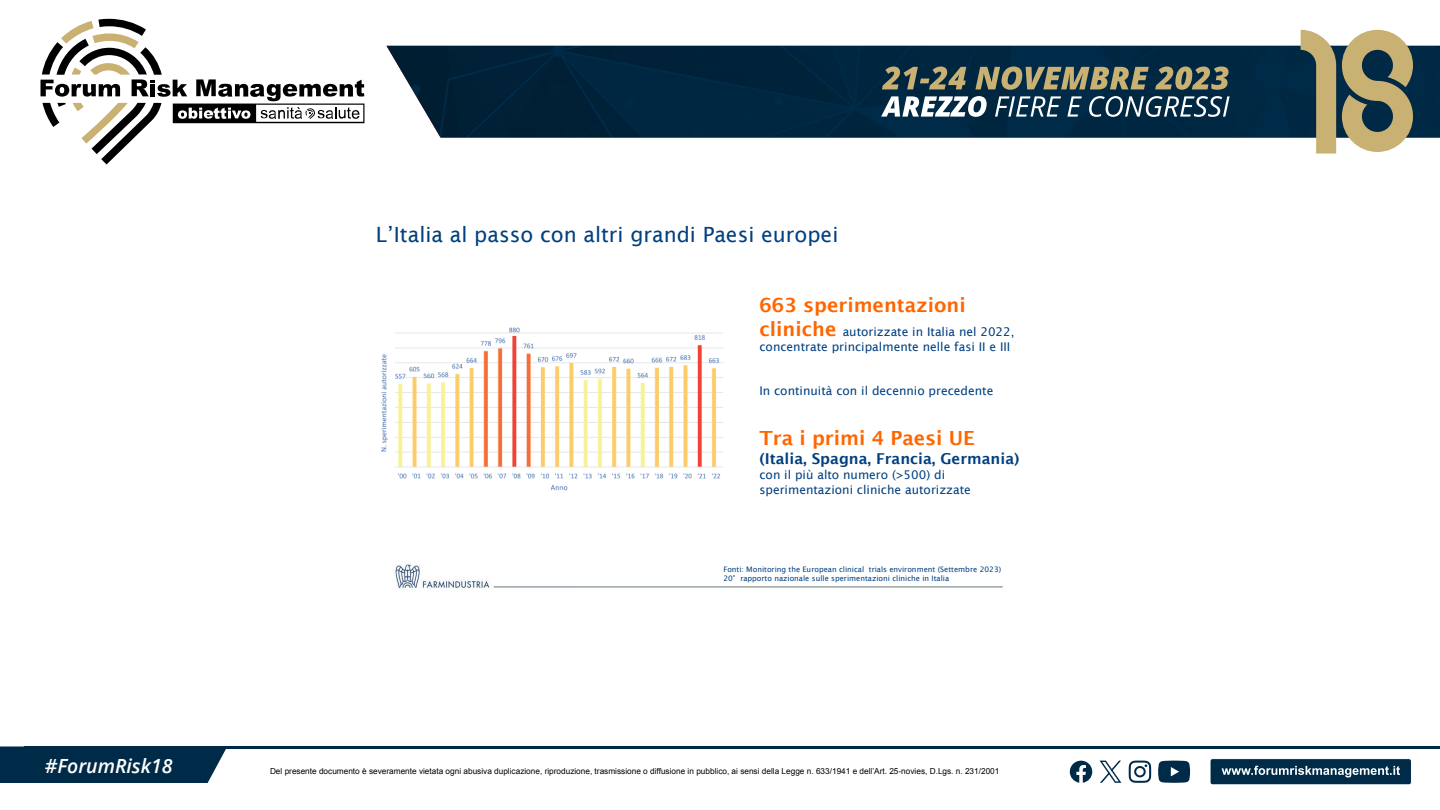
<style>
.page{position:relative;width:1440px;height:810px;background:#fff}
.page>*{position:absolute;margin:0;border:0;box-sizing:border-box;transform-origin:0 0}
.t1{font:21px "Lucida Sans";color:#004080}
.t2{font:600 19.5px "Lucida Sans";color:#f60}
.t3{font:italic 600 19.5px "Open Sans";color:#fff}
.t4{font:600 15px "Lucida Sans";color:#004080}
.t5{font:12px/15.7px "Lucida Sans";color:#004080}
.t6{font:8.25px "Arial";color:#000}
.t7{font:7.5px/9px "Lucida Sans";color:#004080}
.s1{font-weight:600;font-size:19.5px;color:#f60}
.s2{font-family:"MS P Gothic"}
</style>
<div class="page">
<div style="left:0;top:746px;width:226px;height:37px;background:#002b48"></div>
<div style="left:1210px;top:759px;width:201px;height:26px;background:#002b48;border-radius:3px"></div>
<div style="left:1210px;top:758px;width:202px;height:27px;border:1px solid #fff;border-radius:3px"></div>
<svg style="left:1222px;top:766px;width:178px;height:11px"></svg>
<hr style="left:24px;top:746px;width:1416px;height:3px;background:#002b48">
<img style="left:386px;top:46px;width:1054px;height:92px">
<svg style="left:1342px;top:30px;width:71px;height:122px;background:#9a9575"></svg>
<svg style="left:1301px;top:30px;width:35px;height:124px;background:#929074"></svg>
<svg style="left:40px;top:19px;width:324px;height:145px"></svg>
<svg style="left:881px;top:96px;width:349px;height:21px"></svg>
<svg style="left:882px;top:66px;width:347px;height:24px;background:#656c5b"></svg>
<svg style="left:1129px;top:761px;width:22px;height:22px"></svg>
<svg style="left:1158px;top:761px;width:32px;height:22px"></svg>
<svg style="left:1070px;top:761px;width:22px;height:22px"></svg>
<svg style="left:1100px;top:761px;width:21px;height:22px"></svg>
<img style="left:395px;top:564px;width:608px;height:27px">
<img style="left:381px;top:327px;width:342px;height:164px">
<h1 class="t1" style="left:376px;top:222px;width:464px">L’Italia al passo con altri grandi Paesi europei</h1>
<h2 class="t2" style="left:759px;top:294px;width:208px">663 sperimentazioni</h2>
<h3 class="t5" style="left:759px;top:324px;width:257px"><span class="s1">cliniche</span> autorizzate in Italia nel 2022, concentrate principalmente nelle fasi II e III</h3>
<h3 class="t5" style="left:759px;top:383px;width:236px">In continuità con il decennio precedente</h3>
<h2 class="t2" style="left:759px;top:427px;width:217px">Tra i primi 4 Paesi UE</h2>
<h3 class="t4" style="left:759px;top:450px;width:262px">(Italia, Spagna, Francia, Germania)</h3>
<h3 class="t5" style="left:759px;top:467px;width:213px;line-height:15.1px">con il più alto numero (&gt;500) di sperimentazioni cliniche autorizzate</h3>
<p class="t7" style="left:723px;top:564px;width:279px">Fonti: Monitoring the European clinical trials environment (Settembre 2023)<br>20<span class="s2">°</span>rapporto nazionale sulle sperimentazioni cliniche in Italia</p>
<h2 class="t3" style="left:45px;top:752px;width:129px">#ForumRisk18</h2>
<p class="t6" style="left:270px;top:766px;width:731px">Del presente documento è severamente vietata ogni abusiva duplicazione, riproduzione, trasmissione o diffusione in pubblico, ai sensi della Legge n. 633/1941 e dell’Art. 25-novies, D.Lgs. n. 231/2001</p>
</div>
